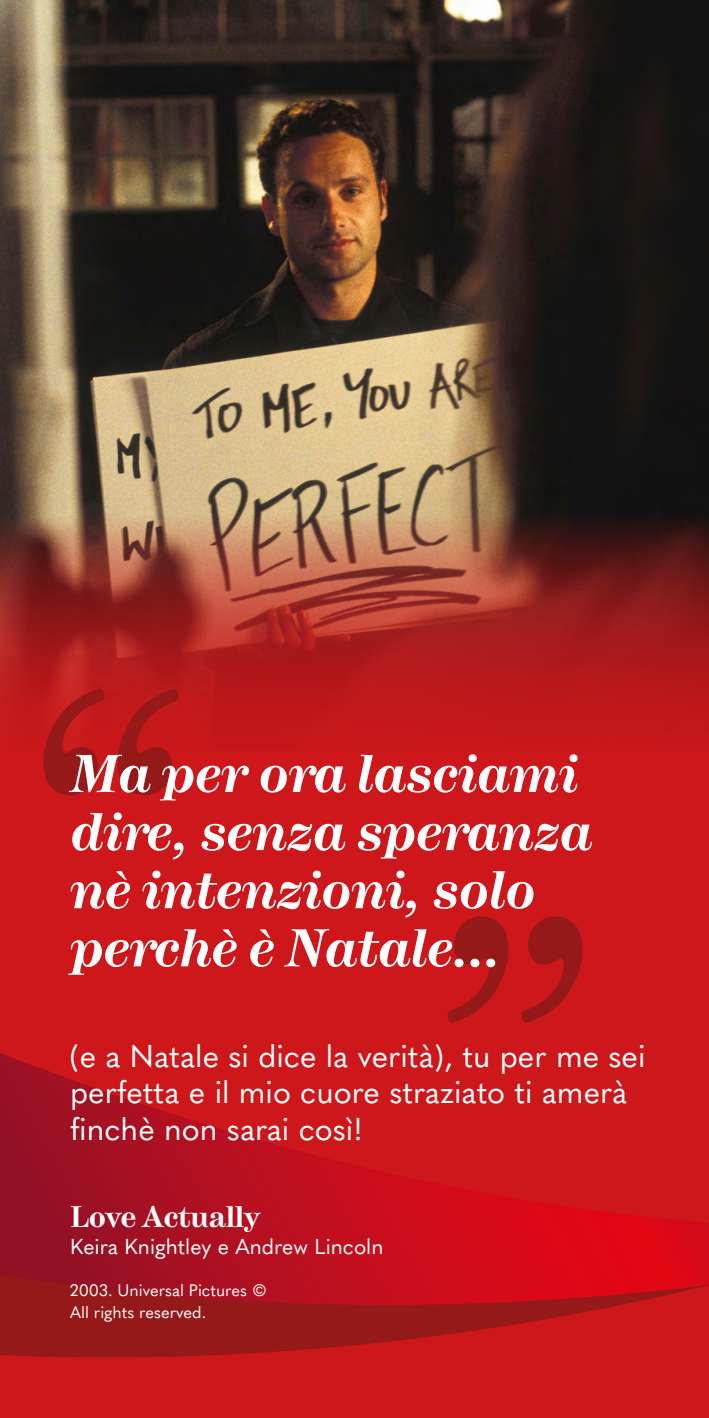
<style>
.page{position:relative;width:709px;height:1418px;background:#fff}
.page>*{position:absolute;margin:0;border:0;box-sizing:border-box;transform-origin:0 0}
.t1{font:italic 700 52.83px/58.1px "Hercules";color:#fff}
.t2{font:31.18px/36.1px "Quasimoda";color:#fff}
.t3{font:700 29.65px "Hercules";color:#fff}
.t4{font:21.32px "Quasimoda";color:#fff}
.t5{font:16.4px/21.3px "Quasimoda";color:#fff}
</style>
<div class="page">
<img style="left:0;top:0;width:709px;height:751px">
<div style="left:0;top:751px;width:709px;height:666px;background:#cd171a"></div>
<svg style="left:0;top:1326px;width:504px;height:32px;fill:#951919"></svg>
<svg style="left:0;top:1053px;width:709px;height:273px"></svg>
<svg style="left:43px;top:688px;width:135px;height:107px;background:#b1191a"></svg>
<svg style="left:447px;top:916px;width:135px;height:106px"></svg>
<h1 class="t1" style="left:70px;top:746px;width:523px">Ma per ora lasciami dire, senza speranza nè intenzioni, solo perchè è Natale...</h1>
<p class="t2" style="left:70px;top:1036px;width:577px">(e a Natale si dice la verità), tu per me sei perfetta e il mio cuore straziato ti amerà finchè non sarai così!</p>
<p class="t3" style="left:71px;top:1199px;width:190px">Love Actually</p>
<p class="t4" style="left:70px;top:1229px;width:315px">Keira Knightley e Andrew Lincoln</p>
<p class="t5" style="left:70px;top:1278px;width:199px">2003. Universal Pictures ©<br>All rights reserved.</p>
</div>
